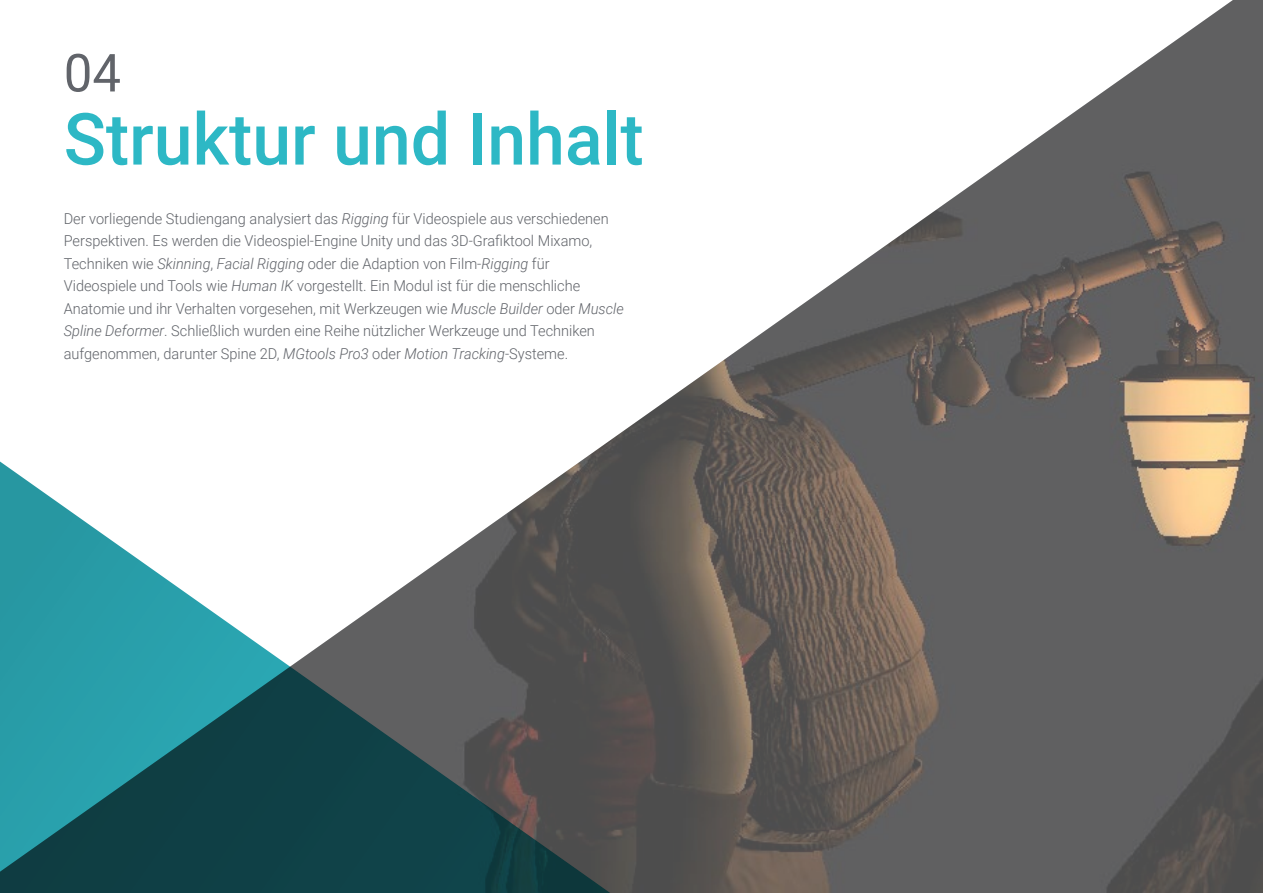
<style>
.page{position:relative;width:1263px;height:893px;background:#fff}
.page>*{position:absolute;margin:0;border:0;box-sizing:border-box;transform-origin:0 0}
.t1{font:500 72px "Roboto";color:#2db8c5}
.t2{font:52.5px "Roboto";color:#61646a}
.t3{font:300 15px/22.5px "Roboto";color:#61646a}
.s1{font-style:italic}
</style>
<div class="page">
<img style="left:602px;top:0;width:661px;height:893px">
<svg style="left:0;top:446px;width:640px;height:447px"></svg>
<h2 class="t2" style="left:64px;top:36px;width:59px">04</h2>
<h1 class="t1" style="left:64px;top:89px;width:581px">Struktur und Inhalt</h1>
<p class="t3" style="left:64px;top:207px;width:561px">Der vorliegende Studiengang analysiert das <span class="s1">Rigging</span> für Videospiele aus verschiedenen Perspektiven. Es werden die Videospiel-Engine Unity und das 3D-Grafiktool Mixamo, Techniken wie <span class="s1">Skinning</span>, <span class="s1">Facial Rigging</span> oder die Adaption von Film-<span class="s1">Rigging</span> für Videospiele und Tools wie <span class="s1">Human IK</span> vorgestellt. Ein Modul ist für die menschliche Anatomie und ihr Verhalten vorgesehen, mit Werkzeugen wie <span class="s1">Muscle Builder</span> oder <span class="s1">Muscle Spline Deformer</span>. Schließlich wurden eine Reihe nützlicher Werkzeuge und Techniken aufgenommen, darunter Spine 2D, <span class="s1">MGtools Pro3</span> oder <span class="s1">Motion Tracking</span>-Systeme.</p>
</div>
